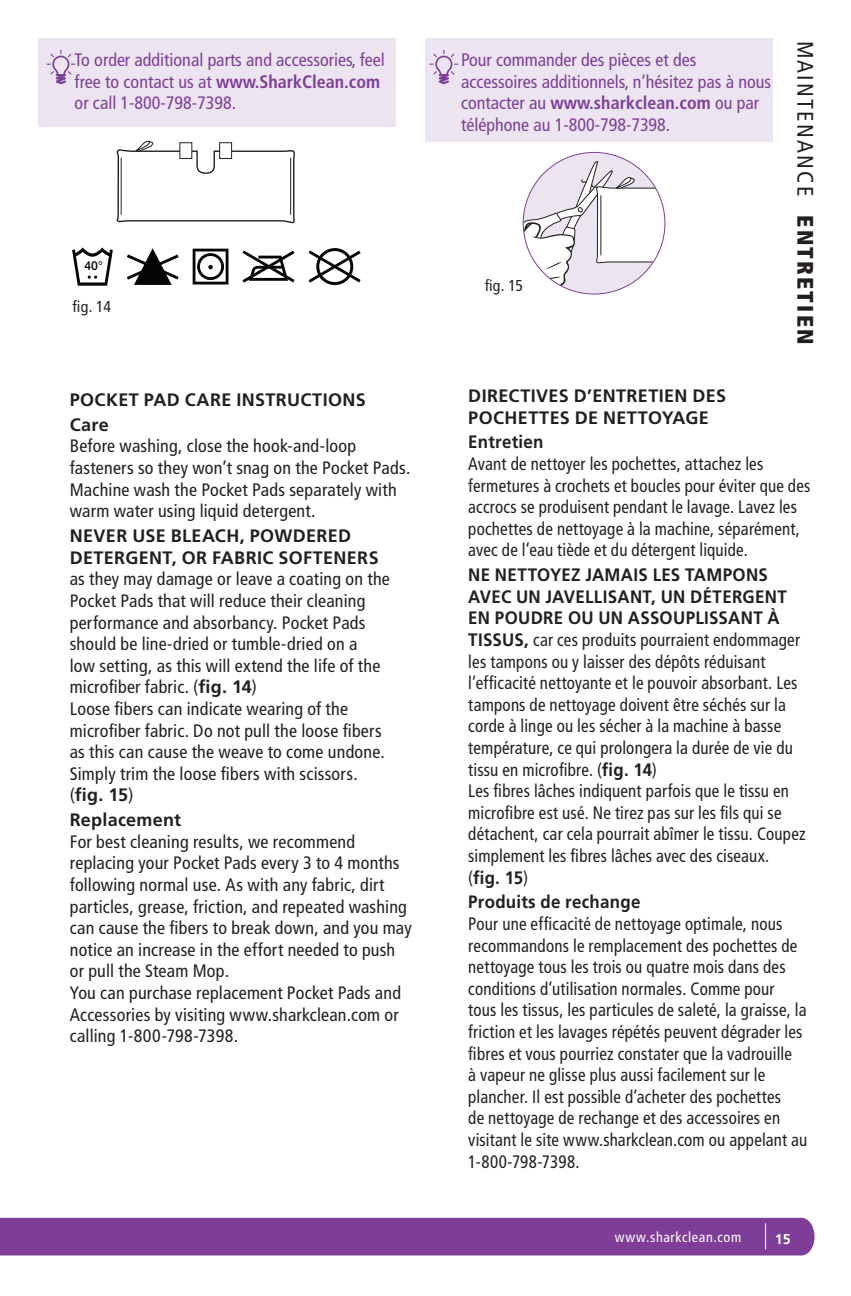
<style>
.page{position:relative;width:851px;height:1296px;background:#fff}
.page>*{position:absolute;margin:0;border:0;box-sizing:border-box;transform-origin:0 0}
.t1{font:condensed 22.5px "Frutiger LT Std";letter-spacing:.1em;color:#231f20}
.t2{font:condensed 18px/21.6px "Frutiger LT Std";letter-spacing:.01em;color:#231f20;scale:.94 1}
.t3{font:condensed 18px/21.6px "Frutiger LT Std";letter-spacing:.01em;color:#231f20}
.t4{font:condensed 18px/21.6px "Frutiger LT Std";color:#7e3e98}
.t5{font:700 18px/21.6px "Frutiger LT Std";letter-spacing:.015em;color:#231f20}
.t6{font:700 18px "Frutiger LT Std";letter-spacing:.015em;color:#231f20;scale:.94 1}
.t7{font:condensed 15.75px "Frutiger LT Std";color:#231f20}
.t8{font:condensed 14.17px "Frutiger LT Std";letter-spacing:.045em;color:#fff}
.t9{font:700 14.17px "Frutiger LT Std";color:#fff}
.t10{font:500 12.15px "Helvetica Neue LT Std";color:#050504}
.s1{font-weight:700}
.s2{font-weight:700;font-stretch:normal}
.s3{font-weight:900}
</style>
<div class="page">
<div style="left:0;top:1218px;width:814px;height:38px;background:#7e3e98"></div>
<svg style="left:524px;top:160px;width:140px;height:133px"></svg>
<div style="left:38px;top:38px;width:357px;height:88px;background:#ece5f1"></div>
<svg style="left:46px;top:50px;width:29px;height:34px"></svg>
<svg style="left:127px;top:248px;width:52px;height:37px"></svg>
<svg style="left:242px;top:250px;width:52px;height:33px"></svg>
<svg style="left:308px;top:248px;width:52px;height:37px"></svg>
<svg style="left:193px;top:249px;width:35px;height:36px"></svg>
<svg style="left:72px;top:247px;width:41px;height:39px"></svg>
<div style="left:425px;top:38px;width:348px;height:104px;background:#ece5f1"></div>
<svg style="left:429px;top:50px;width:29px;height:34px"></svg>
<svg style="left:116px;top:140px;width:179px;height:84px"></svg>
<hr style="left:121px;top:158px;width:1px;height:57px;background:#231f20">
<hr style="left:290px;top:158px;width:1px;height:57px;background:#231f20">
<p class="t4" style="left:75px;top:49px;width:312px">To order additional parts and accessories, feel free to contact us at <span class="s1">www.SharkClean.com </span>or call 1-800-798-7398.</p>
<p class="t10" style="left:84px;top:258px;width:20px">40°</p>
<p class="t7" style="left:73px;top:297px;width:40px">fig. 14</p>
<p class="t5" style="left:70px;top:387px;width:297px;line-height:24.8px">POCKET PAD CARE INSTRUCTIONS<br>Care</p>
<p class="t3" style="left:70px;top:436px;width:342px">Before washing, close the hook-and-loop fasteners so they won’t snag on the Pocket Pads.<br>Machine wash the Pocket Pads separately with warm water using liquid detergent.</p>
<p class="t5" style="left:70px;top:525px;width:310px">NEVER USE BLEACH, POWDERED<br>DETERGENT, OR FABRIC SOFTENERS</p>
<p class="t3" style="left:70px;top:568px;width:321px">as they may damage or leave a coating on the Pocket Pads that will reduce their cleaning performance and absorbancy. Pocket Pads should be line-dried or tumble-dried on a<br>low setting, as this will extend the life of the microfiber fabric. (<span class="s2">fig. 14</span>)<br>Loose fibers can indicate wearing of the microfiber fabric. Do not pull the loose fibers as this can cause the weave to come undone.<br>Simply trim the loose fibers with scissors. (<span class="s2">fig. 15</span>)</p>
<p class="t5" style="left:70px;top:809px;width:113px">Replacement</p>
<p class="t3" style="left:70px;top:831px;width:343px">For best cleaning results, we recommend replacing your Pocket Pads every 3 to 4 months following normal use. As with any fabric, dirt particles, grease, friction, and repeated washing can cause the fibers to break down, and you may notice an increase in the effort needed to push or pull the Steam Mop.<br>You can purchase replacement Pocket Pads and Accessories by visiting www.sharkclean.com or calling 1-800-798-7398.</p>
<p class="t4" style="left:461px;top:49px;width:311px">Pour commander des pièces et des accessoires additionnels, n’hésitez pas à nous contacter au <span class="s1">www.sharkclean.com</span> ou par téléphone au 1-800-798-7398.</p>
<p class="t7" style="left:484px;top:277px;width:40px">fig. 15</p>
<p class="t1" style="left:818px;top:40px;width:305px;rotate:90deg">MAINTENANCE <span class="s3">ENTRETIEN</span></p>
<p class="t5" style="left:468px;top:385px;width:259px">DIRECTIVES D’ENTRETIEN DES<br>POCHETTES DE NETTOYAGE</p>
<p class="t6" style="left:468px;top:432px;width:81px">Entretien</p>
<p class="t2" style="left:468px;top:453px;width:365px">Avant de nettoyer les pochettes, attachez les fermetures à crochets et boucles pour éviter que des accrocs se produisent pendant le lavage. Lavez les pochettes de nettoyage à la machine, séparément, avec de l’eau tiède et du détergent liquide.</p>
<p class="t2" style="left:468px;top:564px;width:360px"><span class="s2">NE NETTOYEZ JAMAIS LES TAMPONS AVEC UN JAVELLISANT, UN DÉTERGENT EN POUDRE OU UN ASSOUPLISSANT À TISSUS,</span> car ces produits pourraient endommager les tampons ou y laisser des dépôts réduisant l’efficacité nettoyante et le pouvoir absorbant. Les tampons de nettoyage doivent être séchés sur la corde à linge ou les sécher à la machine à basse température, ce qui prolongera la durée de vie du tissu en microfibre. (<span class="s2">fig. 14</span>)<br>Les fibres lâches indiquent parfois que le tissu en microfibre est usé. Ne tirez pas sur les fils qui se détachent, car cela pourrait abîmer le tissu. Coupez simplement les fibres lâches avec des ciseaux.<br>(<span class="s2">fig. 15</span>)</p>
<p class="t6" style="left:468px;top:892px;width:185px">Produits de rechange</p>
<p class="t2" style="left:468px;top:913px;width:362px">Pour une efficacité de nettoyage optimale, nous recommandons le remplacement des pochettes de nettoyage tous les trois ou quatre mois dans des conditions d’utilisation normales. Comme pour<br>tous les tissus, les particules de saleté, la graisse, la friction et les lavages répétés peuvent dégrader les fibres et vous pourriez constater que la vadrouille<br>à vapeur ne glisse plus aussi facilement sur le plancher. Il est possible d’acheter des pochettes<br>de nettoyage de rechange et des accessoires en visitant le site www.sharkclean.com ou appelant au 1-800-798-7398.</p>
<p class="t8" style="left:614px;top:1229px;width:128px">www.sharkclean.com</p>
<p class="t9" style="left:774px;top:1231px;width:17px">15</p>
</div>
